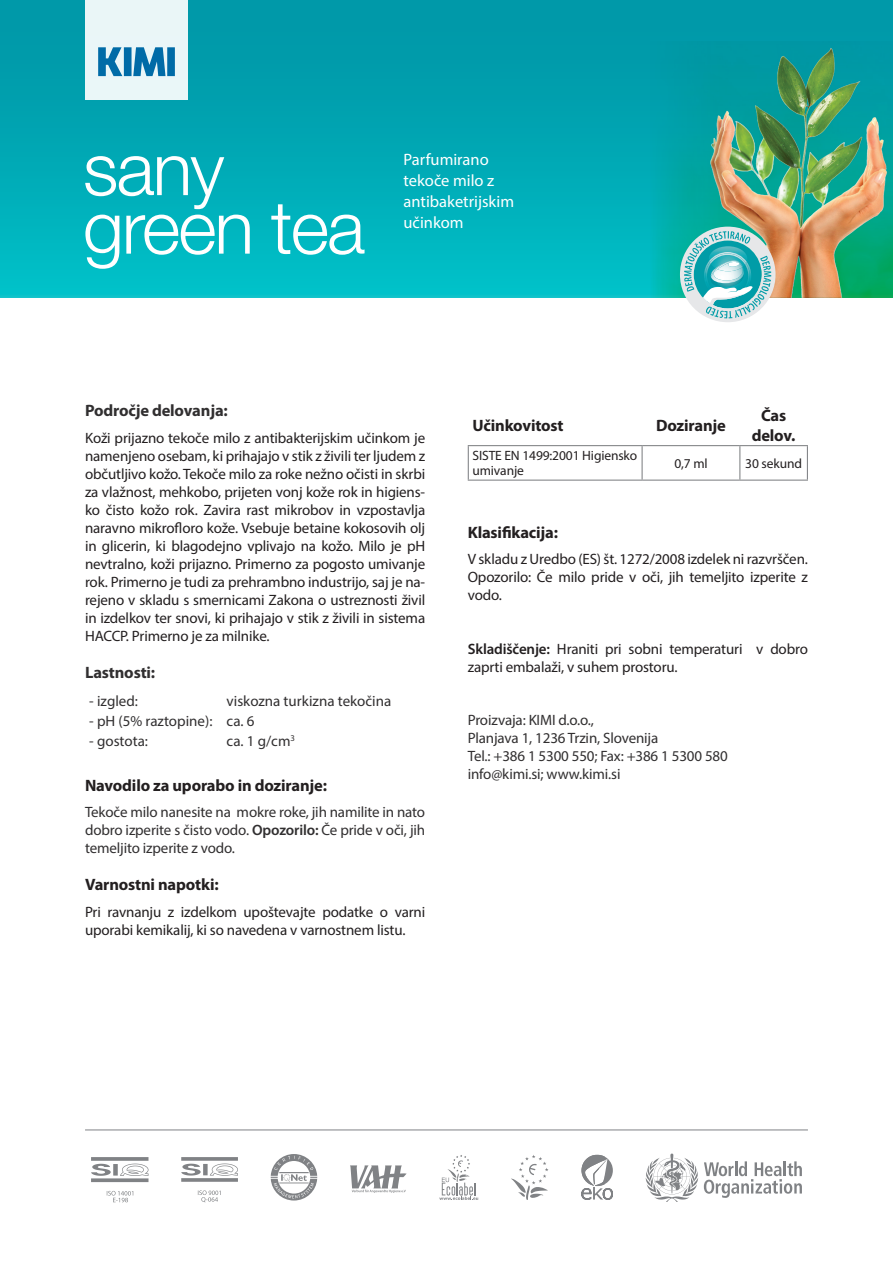
<style>
.page{position:relative;width:893px;height:1263px;background:#fff}
.page>*{position:absolute;margin:0;border:0;box-sizing:border-box;transform-origin:0 0}
.tekst{font:300 73.5px/58.5px "Helvetica Neue LT Pro";letter-spacing:-.025em;color:#fff}
.Naslov{font:700 16.5px/19.8px "Myriad Pro";letter-spacing:-.01em;color:#231f20;text-align:center}
.t1{font:16.5px/21px "Myriad Pro";color:#fff}
.Naslov-2{font:700 16.5px "Myriad Pro";letter-spacing:-.01em;color:#312f30}
.tekst-2{font:15px/18px "Myriad Pro";letter-spacing:-.01em;color:#231f20;text-align:justify}
.tekst-3{font:15px/18px "Myriad Pro";letter-spacing:-.01em;color:#312f30;text-align:justify}
.tabela_txt{font:13.5px/15px "Myriad Pro";letter-spacing:-.01em;color:#231f20}
.s1{font-weight:600}
</style>
<div class="page">
<div style="left:0;top:0;width:893px;height:298px;background:linear-gradient(to bottom,#0093a4,#00c0c7)"></div>
<hr style="left:85px;top:1129px;width:723px;height:1px;background:#808285">
<svg style="left:91px;top:1157px;width:57px;height:45px"></svg>
<svg style="left:271px;top:1154px;width:46px;height:46px"></svg>
<svg style="left:181px;top:1157px;width:57px;height:45px"></svg>
<svg style="left:439px;top:1155px;width:39px;height:45px"></svg>
<svg style="left:511px;top:1155px;width:37px;height:45px"></svg>
<svg style="left:581px;top:1155px;width:32px;height:45px"></svg>
<svg style="left:350px;top:1165px;width:57px;height:28px"></svg>
<svg style="left:704px;top:1161px;width:98px;height:37px"></svg>
<svg style="left:646px;top:1153px;width:52px;height:49px"></svg>
<div style="left:85px;top:0;width:103px;height:99px;background:#eaf6f8"></div>
<svg style="left:98px;top:47px;width:77px;height:29px"></svg>
<img style="left:648px;top:41px;width:245px;height:257px">
<svg style="left:680px;top:227px;width:95px;height:95px"></svg>
<hr style="left:468px;top:445px;width:174px;height:1px;background:#808285">
<hr style="left:642px;top:445px;width:98px;height:1px;background:#808285">
<hr style="left:740px;top:445px;width:68px;height:1px;background:#808285">
<hr style="left:468px;top:446px;width:1px;height:34px;background:#808285">
<hr style="left:642px;top:446px;width:1px;height:34px;background:#808285">
<hr style="left:739px;top:446px;width:1px;height:34px;background:#808285">
<hr style="left:807px;top:446px;width:1px;height:34px;background:#808285">
<hr style="left:468px;top:480px;width:174px;height:1px;background:#808285">
<hr style="left:642px;top:480px;width:98px;height:1px;background:#808285">
<hr style="left:740px;top:480px;width:68px;height:1px;background:#808285">
<p class="tekst" style="left:83px;top:138px;width:284px">sany green tea</p>
<p class="t1" style="left:404px;top:149px;width:112px">Parfumirano tekoče milo z antibaketrijskim učinkom</p>
<p class="Naslov-2" style="left:85px;top:402px;width:144px">Področje delovanja:</p>
<p class="tekst-2" style="left:85px;top:429px;width:342px">Koži prijazno tekoče milo z antibakterijskim učinkom je namenjeno osebam, ki prihajajo v stik z živili ter ljudem z občutljivo kožo. Tekoče milo za roke nežno očisti in skrbi za vlažnost, mehkobo, prijeten vonj kože rok in higiens&shy;ko čisto kožo rok. Zavira rast mikrobov in vzpostavlja naravno mikrofloro kože. Vsebuje betaine kokosovih olj in glicerin, ki blagodejno vplivajo na kožo. Milo je pH nevtralno, koži prijazno. Primerno za pogosto umivanje rok. Primerno je tudi za prehrambno industrijo, saj je na&shy;rejeno v skladu s smernicami Zakona o ustreznosti živil in izdelkov ter snovi, ki prihajajo v stik z živili in sistema HACCP. Primerno je za milnike.</p>
<p class="Naslov-2" style="left:85px;top:663px;width:72px">Lastnosti:</p>
<p class="tekst-3" style="left:89px;top:692px;width:50px">- izgled:</p>
<p class="tekst-3" style="left:227px;top:692px;width:166px">viskozna turkizna tekočina</p>
<p class="tekst-3" style="left:89px;top:711px;width:125px">- pH (5% raztopine):</p>
<p class="tekst-3" style="left:227px;top:711px;width:29px">ca. 6</p>
<p class="tekst-3" style="left:89px;top:731px;width:60px">- gostota:</p>
<p class="tekst-3" style="left:227px;top:731px;width:70px">ca. 1 g/cm<sup>3</sup></p>
<p class="Naslov" style="left:85px;top:776px;width:243px">Navodilo za uporabo in doziranje:</p>
<p class="tekst-3" style="left:85px;top:803px;width:342px">Tekoče milo nanesite na mokre roke, jih namilite in nato dobro izperite s čisto vodo. <span class="s1">Opozorilo:</span> Če pride v oči, jih temeljito izperite z vodo.</p>
<p class="Naslov" style="left:85px;top:875px;width:135px">Varnostni napotki:</p>
<p class="tekst-2" style="left:85px;top:902px;width:342px">Pri ravnanju z izdelkom upoštevajte podatke o varni uporabi kemikalij, ki so navedena v varnostnem listu.</p>
<p class="Naslov" style="left:472px;top:416px;width:93px">Učinkovitost</p>
<p class="Naslov" style="left:656px;top:416px;width:71px">Doziranje</p>
<p class="Naslov" style="left:752px;top:406px;width:45px">Čas delov.</p>
<p class="tabela_txt" style="left:472px;top:448px;width:166px">SISTE EN 1499:2001 Higiensko umivanje</p>
<p class="tabela_txt" style="left:674px;top:456px;width:35px">0,7 ml</p>
<p class="tabela_txt" style="left:745px;top:456px;width:58px">30 sekund</p>
<p class="Naslov" style="left:468px;top:523px;width:92px">Klasifikacija:</p>
<p class="tekst-2" style="left:468px;top:550px;width:342px">V skladu z Uredbo (ES) št. 1272/2008 izdelek ni razvrščen.<br>Opozorilo: Če milo pride v oči, jih temeljito izperite z vodo.</p>
<p class="tekst-2" style="left:468px;top:639px;width:342px"><span class="s1">Skladiščenje:</span> Hraniti pri sobni temperaturi v dobro zaprti embalaži, v suhem prostoru.</p>
<p class="tekst-3" style="left:468px;top:710px;width:262px;text-align:left">Proizvaja: KIMI d.o.o.,<br>Planjava 1, 1236 Trzin, Slovenija<br>Tel.: +386 1 5300 550; Fax: +386 1 5300 580 info@kimi.si; www.kimi.si</p>
</div>
